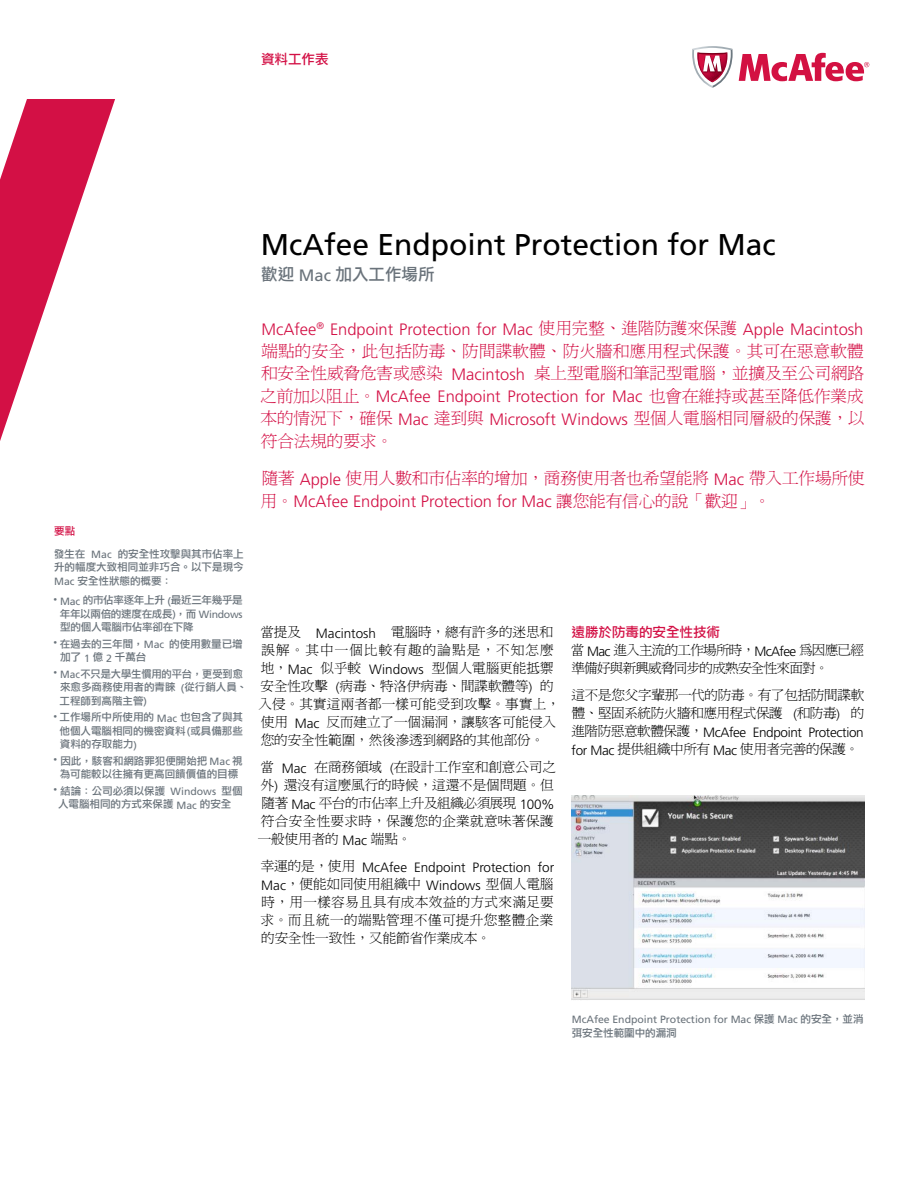
<style>
.page{position:relative;width:918px;height:1188px;background:#fff}
.page>*{position:absolute;margin:0;border:0;box-sizing:border-box;transform-origin:0 0}
.t1{font:30px "Frutiger";color:#000}
.t2{font:16.5px/22.5px "P Ming Li U";color:#d31045}
.t3{font:300 16.5px "Frutiger";color:#d31045}
.t4{font:16.5px "DF Li Hei Md WIN BF";color:#6a737b}
.t5{font:13.5px/18px "P Ming Li U";color:#000}
.t6{font:300 13.5px "Frutiger";letter-spacing:-.01em;color:#000}
.t7{font:13.5px/18px "P Ming Li U";letter-spacing:-.05em;color:#000}
.t8{font:13.5px "P Ming Li U";letter-spacing:-.025em;color:#000}
.t9{font:13.5px "DF Li Hei Md WIN BF";color:#d31045}
.t10{font:10.5px/13.5px "DF Li Hei Md WIN BF";color:#6a737b}
.t11{font:10.5px "Frutiger";color:#6a737b}
.s1{color:#d31045}
.s2{font-family:"Frutiger"}
.s3{font-family:"Frutiger LT Std";font-weight:300;font-size:7.5px}
.s4{font-family:"P Ming Li U";font-weight:400}
.s5{font-family:"Frutiger";font-weight:300}
.s6{font-family:"DF Li Hei Md WIN BF"}
</style>
<div class="page">
<svg style="left:0;top:99px;width:115px;height:342px"></svg>
<svg style="left:739px;top:53px;width:130px;height:28px"></svg>
<svg style="left:692px;top:46px;width:41px;height:42px"></svg>
<img style="left:572px;top:795px;width:292px;height:205px">
<p class="t9" style="left:261px;top:52px;width:69px">資料工作表</p>
<p class="t10" style="left:54px;top:520px;width:191px;line-height:22.5px"><span class="s1">要點<br></span>發生在 <span class="s2">Mac</span> 的安全性攻擊與其市佔率上</p>
<p class="t10" style="left:54px;top:560px;width:191px">升的幅度大致相同並非巧合。以下是現今<br><span class="s2">Mac</span> 安全性狀態的概要：</p>
<p class="t10" style="left:60px;top:593px;width:185px;text-align:justify;text-indent:-6px"><span class="s3">•</span> <span class="s2">Mac</span> 的市佔率逐年上升 <span class="s2">(</span>最近三年幾乎是年年以兩倍的速度在成長<span class="s2">)</span>，而 <span class="s2">Windows</span>型的個人電腦市佔率卻在下降</p>
<p class="t10" style="left:60px;top:637px;width:184px;text-indent:-7px"><span class="s3">•</span> 在過去的三年間，<span class="s2">Mac</span> 的使用數量已增加了<span class="s2">1</span>億<span class="s2">2</span>千萬台</p>
<p class="t10" style="left:60px;top:667px;width:189px;text-indent:-6px"><span class="s3">•</span> <span class="s2">Mac</span>不只是大學生慣用的平台，更受到愈來愈多商務使用者的青睞 <span class="s2">(</span>從行銷人員、工程師到高階主管<span class="s2">)</span></p>
<p class="t10" style="left:60px;top:710px;width:185px;text-align:justify;text-indent:-6px"><span class="s3">•</span> 工作場所中所使用的 <span class="s2">Mac</span> 也包含了與其他個人電腦相同的機密資料<span class="s2">(</span>或具備那些資料的存取能力<span class="s2">)</span></p>
<p class="t10" style="left:53px;top:754px;width:191px;text-align:center"><span class="s3">•</span> 因此，駭客和網路罪犯便開始把 <span class="s2">Mac</span> 視為可能較以往擁有更高回饋價值的目標</p>
<p class="t10" style="left:58px;top:784px;width:186px;text-indent:-5px"><span class="s3">•</span> 結論：公司必須以保護 <span class="s2">Windows</span> 型個人電腦相同的方式來保護 <span class="s2">Mac</span> 的安全</p>
<h1 class="t1" style="left:261px;top:227px;width:517px">McAfee Endpoint Protection for Mac</h1>
<p class="t4" style="left:261px;top:266px;width:175px">歡迎 <span class="s2">Mac</span> 加入工作場所</p>
<p class="t3" style="left:261px;top:320px;width:604px">McAfee<sup>®</sup> Endpoint Protection for Mac <span class="s4">使用完整、進階防護來保護</span> Apple Macintosh</p>
<p class="t2" style="left:261px;top:339px;width:604px">端點的安全，此包括防毒、防間諜軟體、防火牆和應用程式保護。其可在惡意軟體和安全性威脅危害或感染 <span class="s5">Macintosh</span> 桌上型電腦和筆記型電腦，並擴及至公司網路</p>
<p class="t3" style="left:260px;top:387px;width:605px"><span class="s4">之前加以阻止。</span>McAfee Endpoint Protection for Mac <span class="s4">也會在維持或甚至降低作業成</span></p>
<p class="t2" style="left:261px;top:407px;width:606px">本的情況下，確保 <span class="s5">Mac</span> 達到與 <span class="s5">Microsoft Windows</span> 型個人電腦相同層級的保護，以符合法規的要求。</p>
<p class="t2" style="left:262px;top:467px;width:604px">隨著 <span class="s5">Apple</span> 使用人數和市佔率的增加，商務使用者也希望能將 <span class="s5">Mac</span> 帶入工作場所使</p>
<p class="t3" style="left:260px;top:492px;width:512px"><span class="s4">用。</span>McAfee Endpoint Protection for Mac <span class="s4">讓您能有信心的說「歡迎」。</span></p>
<p class="t5" style="left:258px;top:623px;width:303px">當提及 <span class="s5">Macintosh</span> 電腦時，總有許多的迷思和誤解。其中一個比較有趣的論點是，不知怎麼地，<span class="s5">Mac</span> 似乎較 <span class="s5">Windows</span> 型個人電腦更能抵禦安全性攻擊 <span class="s5">(</span>病毒、特洛伊病毒、間諜軟體等<span class="s5">)</span> 的入侵。其實這兩者都一樣可能受到攻擊。事實上，使用 <span class="s5">Mac</span> 反而建立了一個漏洞，讓駭客可能侵入您的安全性範圍，然後滲透到網路的其他部份。</p>
<p class="t5" style="left:258px;top:758px;width:300px">當 <span class="s5">Mac</span> 在商務領域 <span class="s5">(</span>在設計工作室和創意公司之外<span class="s5">)</span> 還沒有這麼風行的時候，這還不是個問題。但隨著 <span class="s5">Mac</span> 平台的市佔率上升及組織必須展現 <span class="s5">100%</span>符合安全性要求時，保護您的企業就意味著保護一般使用者的 <span class="s5">Mac</span> 端點。</p>
<p class="t6" style="left:261px;top:860px;width:295px"><span class="s4">幸運的是，使用</span> McAfee Endpoint Protection for</p>
<p class="t5" style="left:260px;top:875px;width:295px;text-align:justify"><span class="s5">Mac</span>，便能如同使用組織中 <span class="s5">Windows</span> 型個人電腦時，用一樣容易且具有成本效益的方式來滿足要求。而且統一的端點管理不僅可提升您整體企業的安全性一致性，又能節省作業成本。</p>
<p class="t9" style="left:572px;top:626px;width:150px">遠勝於防毒的安全性技術</p>
<p class="t7" style="left:571px;top:641px;width:295px">當 <span class="s5">Mac</span> 進入主流的工作場所時，<span class="s5">McAfee</span> 為因應已經準備好與新興威脅同步的成熟安全性來面對。</p>
<p class="t5" style="left:572px;top:686px;width:294px">這不是您父字輩那一代的防毒。有了包括防間諜軟體、堅固系統防火牆和應用程式保護 <span class="s5">(</span>和防毒<span class="s5">)</span> 的</p>
<p class="t6" style="left:571px;top:725px;width:294px"><span class="s4">進階防惡意軟體保護，</span>McAfee Endpoint Protection</p>
<p class="t8" style="left:572px;top:743px;width:289px"><span class="s5">for Mac</span> 提供組織中所有 <span class="s5">Mac</span> 使用者完善的保護。</p>
<p class="t11" style="left:572px;top:1014px;width:293px">McAfee Endpoint Protection for Mac <span class="s6">保護</span> Mac <span class="s6">的安全，並消</span></p>
<p class="t10" style="left:572px;top:1026px;width:106px">弭安全性範圍中的漏洞</p>
</div>
